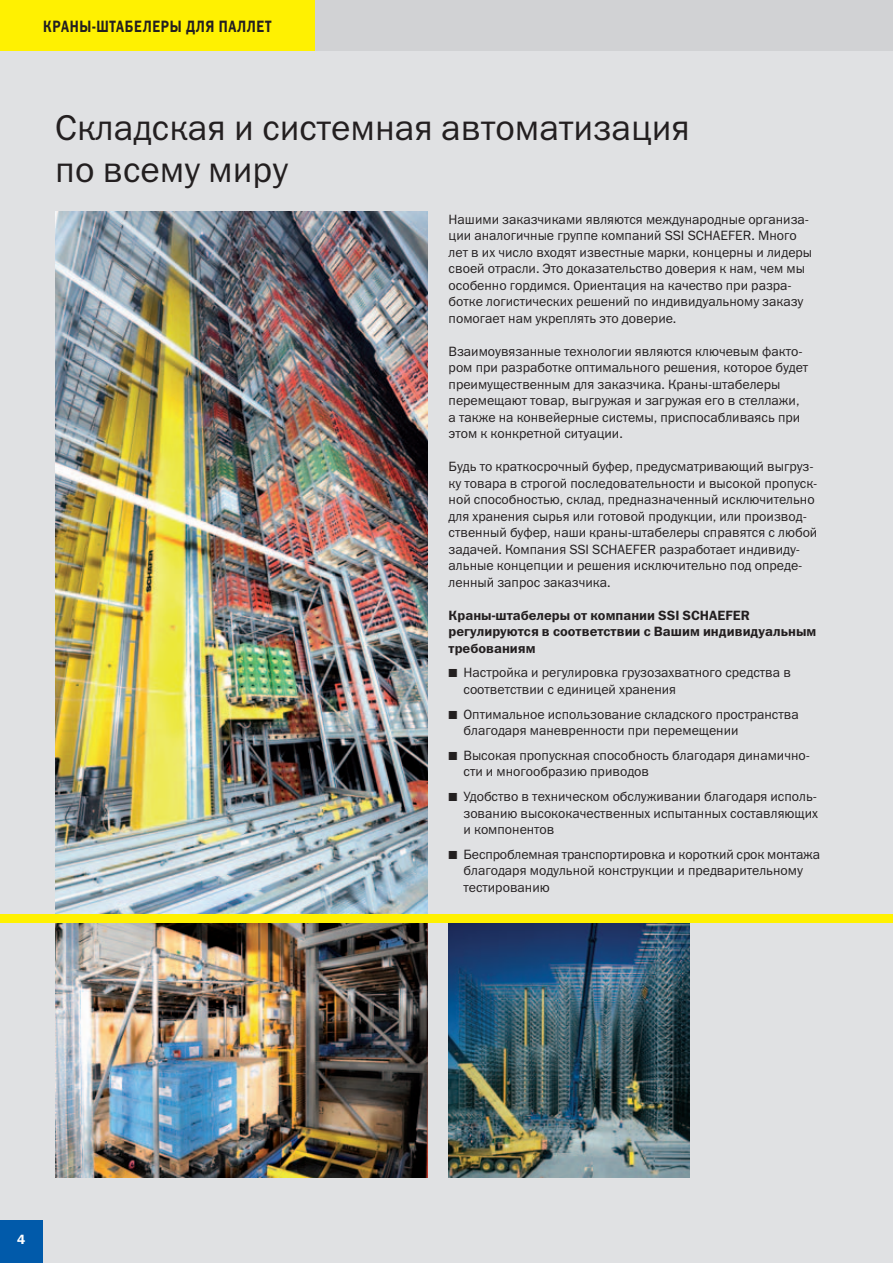
<style>
.page{position:relative;width:893px;height:1263px;background:#e0e1e3}
.page>*{position:absolute;margin:0;border:0;box-sizing:border-box;transform-origin:0 0}
.t1{font:36px/42px "Franklin Gothic Book C";color:#231f20}
.t2{font:16.5px "Franklin Gothic Demi C";letter-spacing:.05em;color:#231f20;scale:.8 1}
.t3{font:13.5px/16.5px "Franklin Gothic Book C";color:#231f20}
.t4{font:13.5px/16.5px "Franklin Gothic Demi C";color:#231f20}
.t5{font:600 13.5px "Franklin Gothic";color:#fff}
.s1{font-family:"European Pi Three"}
</style>
<div class="page">
<div style="left:0;top:0;width:893px;height:51px;background:#d1d2d4"></div>
<div style="left:0;top:0;width:315px;height:51px;background:#fff101"></div>
<div style="left:0;top:1220px;width:43px;height:43px;background:#015aaa"></div>
<img style="left:449px;top:923px;width:241px;height:255px">
<img style="left:55px;top:923px;width:372px;height:255px">
<img style="left:55px;top:211px;width:372px;height:703px">
<div style="left:0;top:914px;width:893px;height:9px;background:#fff101"></div>
<p class="t2" style="left:43px;top:20px;width:287px">КРАНЫ-ШТАБЕЛЕРЫ ДЛЯ ПАЛЛЕТ</p>
<h1 class="t1" style="left:55px;top:110px;width:636px">Складская и системная автоматизация по всему миру</h1>
<p class="t3" style="left:449px;top:212px;width:365px">Нашими заказчиками являются международные организа&shy;ции аналогичные группе компаний SSI SCHAЕFER. Много лет в их число входят известные марки, концерны и лидеры своей отрасли. Это доказательство доверия к нам, чем мы особенно гордимся. Ориентация на качество при разра&shy;ботке логистических решений по индивидуальному заказу помогает нам укреплять это доверие.</p>
<p class="t3" style="left:449px;top:344px;width:361px">Взаимоувязанные технологии являются ключевым факто&shy;ром при разработке оптимального решения, которое будет преимущественным для заказчика. Краны-штабелеры перемещают товар, выгружая и загружая его в стеллажи, а также на конвейерные системы, приспосабливаясь при этом к конкретной ситуации.</p>
<p class="t3" style="left:449px;top:460px;width:370px">Будь то краткосрочный буфер, предусматривающий выгруз&shy;ку товара в строгой последовательности и высокой пропуск&shy;ной способностью, склад, предназначенный исключительно для хранения сырья или готовой продукции, или производ&shy;ственный буфер, наши краны-штабелеры справятся с любой задачей. Компания SSI SCHAЕFER разработает индивиду&shy;альные концепции и решения исключительно под опреде&shy;ленный запрос заказчика.</p>
<p class="t4" style="left:449px;top:608px;width:369px">Краны-штабелеры от компании SSI SCHAEFER регулируются в соответствии с Вашим индивидуальным требованиям</p>
<p class="t3" style="left:463px;top:666px;width:329px;text-indent:-15px"><span class="s1">-</span> Настройка и регулировка грузозахватного средства в соответствии с единицей хранения</p>
<p class="t3" style="left:463px;top:707px;width:337px;text-indent:-15px"><span class="s1">-</span> Оптимальное использование складского пространства благодаря маневренности при перемещении</p>
<p class="t3" style="left:463px;top:748px;width:348px;text-indent:-15px"><span class="s1">-</span> Высокая пропускная способность благодаря динамично&shy;сти и многообразию приводов</p>
<p class="t3" style="left:463px;top:790px;width:356px;text-align:justify;text-indent:-15px"><span class="s1">-</span> Удобство в техническом обслуживании благодаря исполь&shy;зованию высококачественных испытанных составляющих и компонентов</p>
<p class="t3" style="left:463px;top:847px;width:358px;text-indent:-15px"><span class="s1">-</span> Беспроблемная транспортировка и короткий срок монтажа благодаря модульной конструкции и предварительному тестированию</p>
<p class="t5" style="left:17px;top:1235px;width:10px">4</p>
</div>
